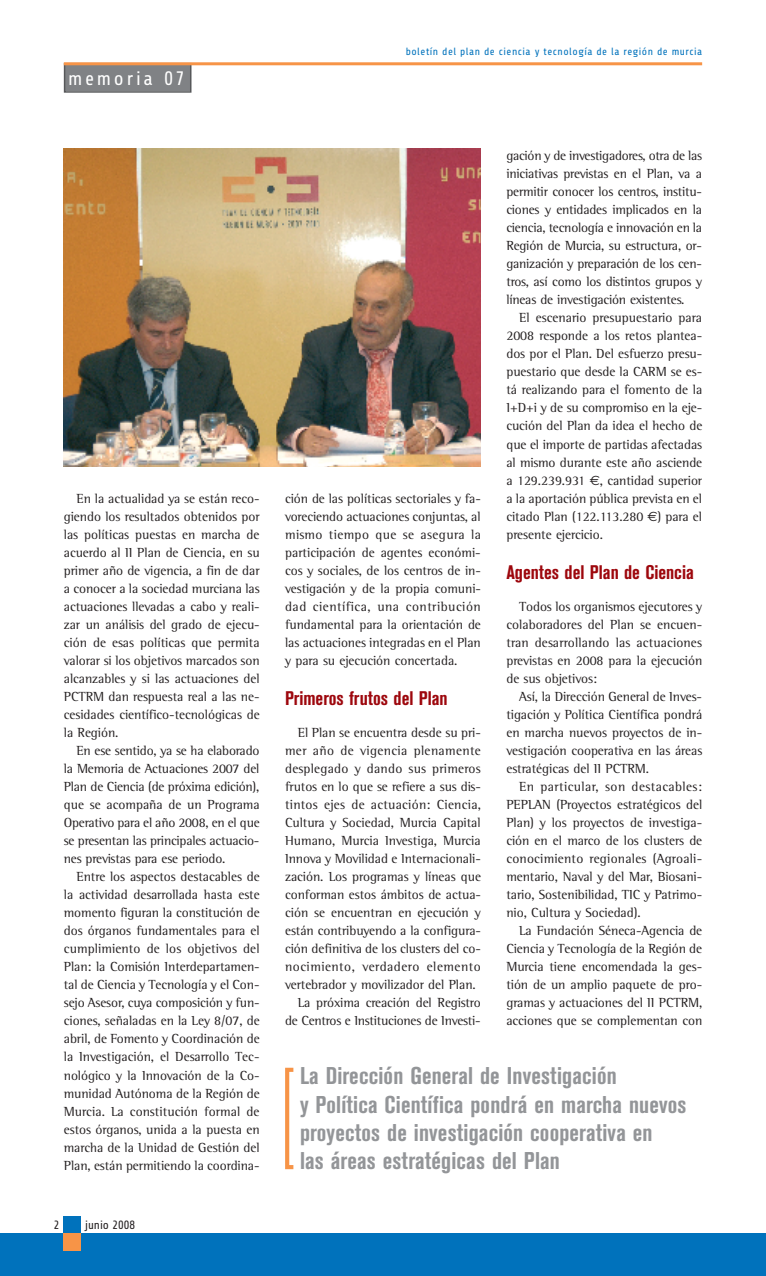
<style>
.page{position:relative;width:766px;height:1276px;background:#fff}
.page>*{position:absolute;margin:0;border:0;box-sizing:border-box;transform-origin:0 0}
.t1{font:700 condensed 24px/28.3px "Akzidenz Grotesk BE";letter-spacing:.01em;color:#939598}
.t2{font:700 condensed 19.5px "Akzidenz Grotesk BE";color:#9d070d}
.t3{font:19.5px "Share";letter-spacing:.14em;color:#fff}
.t4{font:13.5px/18px "Rotis Semi Serif";letter-spacing:-.005em;color:#231f20;text-align:justify}
.t5{font:13.5px "Rotis Semi Serif";letter-spacing:.02em;color:#231f20}
.t6{font:13.5px "Rotis Semi Serif";letter-spacing:.035em;color:#231f20}
.t7{font:13.5px "Rotis Semi Serif";letter-spacing:.015em;color:#231f20}
.t8{font:13.5px "Rotis Semi Serif";letter-spacing:.025em;color:#231f20}
.t9{font:12px "Share";color:#231f20}
.t10{font:10.5px "Share";letter-spacing:.045em;color:#0072bc}
.s1{font-family:"Euro Sans"}
</style>
<div class="page">
<div style="left:65px;top:64px;width:125px;height:27px;background:#808285"></div>
<div style="left:64px;top:63px;width:127px;height:30px;border:2px solid #57585a"></div>
<hr style="left:64px;top:62px;width:638px;height:3px;background:#f79447">
<div style="left:0;top:1233px;width:765px;height:43px;background:#0072bc"></div>
<div style="left:64px;top:1216px;width:17px;height:17px;background:#0072bc"></div>
<div style="left:64px;top:1233px;width:17px;height:17px;background:#f79447"></div>
<img style="left:64px;top:149px;width:416px;height:317px">
<svg style="left:285px;top:1067px;width:8px;height:102px"></svg>
<h2 class="t3" style="left:68px;top:68px;width:118px">memoria 07</h2>
<p class="t10" style="left:405px;top:46px;width:298px">boletín del plan de ciencia y tecnología de la región de murcia</p>
<p class="t4" style="left:64px;top:490px;width:197px;text-indent:13px">En la actualidad ya se están reco&shy;giendo los resultados obtenidos por las políticas puestas en marcha de acuerdo al II Plan de Ciencia, en su primer año de vigencia, a fin de dar a conocer a la sociedad murciana las actuaciones llevadas a cabo y reali&shy;zar un análisis del grado de ejecu&shy;ción de esas políticas que permita valorar si los objetivos marcados son alcanzables y si las actuaciones del PCTRM dan respuesta real a las ne&shy;cesidades científico-tecnológicas de la Región.</p>
<p class="t4" style="left:64px;top:743px;width:197px;text-indent:13px">En ese sentido, ya se ha elaborado la Memoria de Actuaciones 2007 del Plan de Ciencia (de próxima edición), que se acompaña de un Programa Operativo para el año 2008, en el que se presentan las principales actuacio&shy;nes previstas para ese periodo.</p>
<p class="t4" style="left:64px;top:869px;width:197px;text-indent:13px">Entre los aspectos destacables de la actividad desarrollada hasta este momento figuran la constitución de dos órganos fundamentales para el cumplimiento de los objetivos del Plan: la Comisión Interdepartamen&shy;tal de Ciencia y Tecnología y el Con&shy;sejo Asesor, cuya composición y fun&shy;ciones, señaladas en la Ley 8/07, de abril, de Fomento y Coordinación de la Investigación, el Desarrollo Tec&shy;nológico y la Innovación de la Co&shy;munidad Autónoma de la Región de Murcia. La constitución formal de estos órganos, unida a la puesta en marcha de la Unidad de Gestión del Plan, están permitiendo la coordina-</p>
<p class="t9" style="left:54px;top:1218px;width:7px">2</p>
<p class="t9" style="left:85px;top:1218px;width:51px">junio 2008</p>
<p class="t4" style="left:285px;top:490px;width:197px">ción de las políticas sectoriales y fa&shy;voreciendo actuaciones conjuntas, al mismo tiempo que se asegura la participación de agentes económi&shy;cos y sociales, de los centros de in&shy;vestigación y de la propia comuni&shy;dad científica, una contribución fundamental para la orientación de las actuaciones integradas en el Plan y para su ejecución concertada.</p>
<h2 class="t2" style="left:285px;top:691px;width:164px">Primeros frutos del Plan</h2>
<p class="t4" style="left:298px;top:725px;width:184px">El Plan se encuentra desde su pri-</p>
<p class="t8" style="left:285px;top:746px;width:197px">mer año de vigencia plenamente</p>
<p class="t7" style="left:285px;top:764px;width:197px">desplegado y dando sus primeros</p>
<p class="t4" style="left:285px;top:779px;width:197px">frutos en lo que se refiere a sus dis-</p>
<p class="t5" style="left:285px;top:800px;width:197px">tintos ejes de actuación: Ciencia,</p>
<p class="t4" style="left:285px;top:815px;width:197px">Cultura y Sociedad, Murcia Capital</p>
<p class="t4" style="left:285px;top:833px;width:197px">Humano, Murcia Investiga, Murcia</p>
<p class="t4" style="left:285px;top:851px;width:197px">Innova y Movilidad e Internacionali-</p>
<p class="t4" style="left:285px;top:869px;width:197px">zación. Los programas y líneas que</p>
<p class="t4" style="left:285px;top:887px;width:197px">conforman estos ámbitos de actua-</p>
<p class="t4" style="left:285px;top:905px;width:197px">ción se encuentran en ejecución y</p>
<p class="t4" style="left:285px;top:923px;width:197px">están contribuyendo a la configura-</p>
<p class="t4" style="left:285px;top:941px;width:197px">ción definitiva de los clusters del co-</p>
<p class="t6" style="left:285px;top:962px;width:197px">nocimiento, verdadero elemento</p>
<p class="t4" style="left:285px;top:977px;width:192px">vertebrador y movilizador del Plan.</p>
<p class="t4" style="left:298px;top:995px;width:184px">La próxima creación del Registro</p>
<p class="t4" style="left:285px;top:1013px;width:197px">de Centros e Instituciones de Investi-</p>
<p class="t4" style="left:506px;top:148px;width:197px">gación y de investigadores, otra de las iniciativas previstas en el Plan, va a permitir conocer los centros, institu&shy;ciones y entidades implicados en la ciencia, tecnología e innovación en la Región de Murcia, su estructura, or&shy;ganización y preparación de los cen&shy;tros, así como los distintos grupos y líneas de investigación existentes.</p>
<p class="t4" style="left:506px;top:310px;width:197px;text-indent:13px">El escenario presupuestario para 2008 responde a los retos plantea&shy;dos por el Plan. Del esfuerzo presu&shy;puestario que desde la CARM se es&shy;tá realizando para el fomento de la I+D+i y de su compromiso en la eje&shy;cución del Plan da idea el hecho de que el importe de partidas afectadas al mismo durante este año asciende a 129.239.931 <span class="s1">€</span>, cantidad superior a la aportación pública prevista en el citado Plan (122.113.280 <span class="s1">€</span>) para el presente ejercicio.</p>
<h2 class="t2" style="left:506px;top:565px;width:189px">Agentes del Plan de Ciencia</h2>
<p class="t4" style="left:506px;top:598px;width:197px;text-indent:13px">Todos los organismos ejecutores y colaboradores del Plan se encuen&shy;tran desarrollando las actuaciones previstas en 2008 para la ejecución de sus objetivos:</p>
<p class="t4" style="left:506px;top:689px;width:197px;text-indent:13px">Así, la Dirección General de Inves&shy;tigación y Política Científica pondrá en marcha nuevos proyectos de in&shy;vestigación cooperativa en las áreas estratégicas del II PCTRM.</p>
<p class="t4" style="left:506px;top:779px;width:197px;text-indent:13px">En particular, son destacables:<br>PEPLAN (Proyectos estratégicos del Plan) y los proyectos de investiga&shy;ción en el marco de los clusters de conocimiento regionales (Agroali&shy;mentario, Naval y del Mar, Biosani&shy;tario, Sostenibilidad, TIC y Patrimo&shy;nio, Cultura y Sociedad).</p>
<p class="t4" style="left:506px;top:923px;width:197px;text-indent:13px">La Fundación Séneca-Agencia de Ciencia y Tecnología de la Región de Murcia tiene encomendada la ges&shy;tión de un amplio paquete de pro&shy;gramas y actuaciones del II PCTRM, acciones que se complementan con</p>
<h1 class="t1" style="left:300px;top:1063px;width:388px">La Dirección General de Investigación<br>y Política Científica pondrá en marcha nuevos proyectos de investigación cooperativa en<br>las áreas estratégicas del Plan</h1>
</div>
